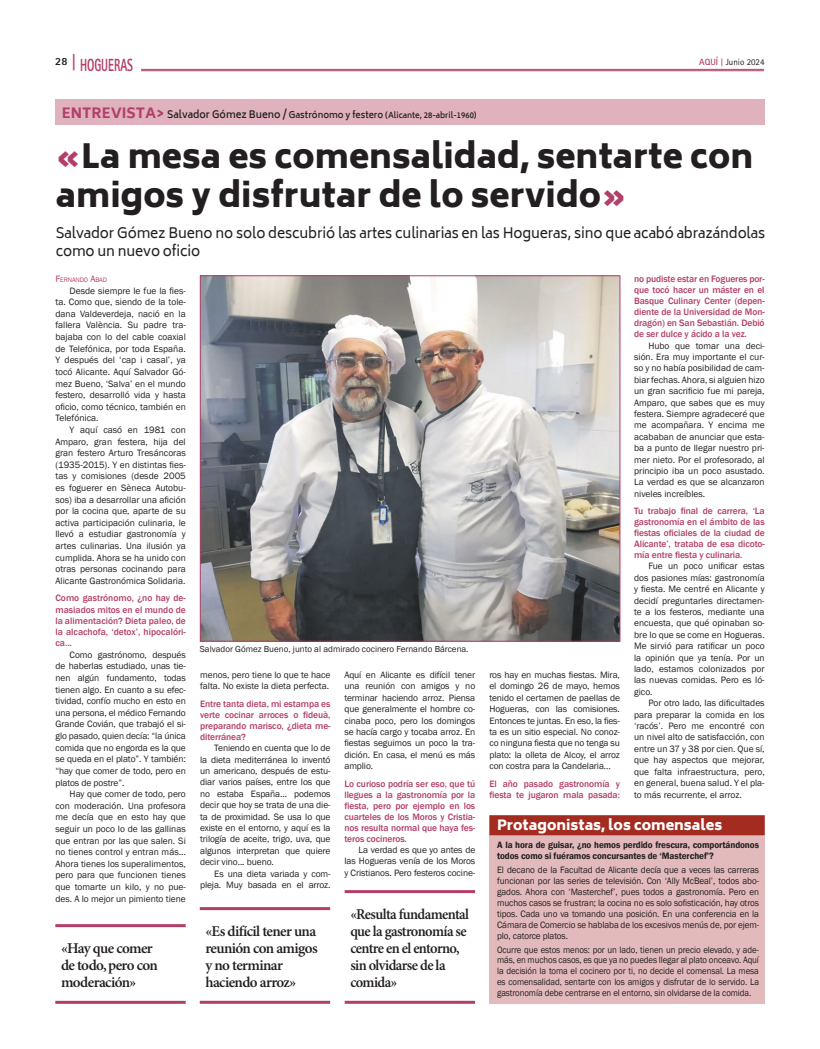
<style>
.page{position:relative;width:820px;height:1049px;background:#fff}
.page>*{position:absolute;margin:0;border:0;box-sizing:border-box;transform-origin:0 0}
.t1{font:900 33px/39.6px "Biryani";color:#231f20}
.t2{font:800 17.6px "Rotis Sans Serif Std";color:#b23f6a;scale:.64 1}
.t3{font:600 15px/17px "Minion Pro";letter-spacing:-.04em;color:#231f20}
.t4{font:600 15px/17px "Minion Pro";letter-spacing:-.04em;color:#231f20;scale:.96 1}
.t5{font:14px/18px "Biryani";letter-spacing:-.01em;color:#231f20}
.t6{font:900 14px "Biryani";color:#fff}
.t7{font:800 11px "Rotis Sans Serif Std";color:#231f20}
.t8{font:9.5px/11.4px "Franklin Gothic";letter-spacing:-.01em;color:#231f20;text-align:justify}
.t9{font:500 9.5px/11px "Franklin Gothic";letter-spacing:-.01em;color:#b23f6a;text-align:justify}
.t10{font:9.5px/11px "Franklin Gothic";letter-spacing:-.01em;color:#231f20;text-align:justify;scale:.96 1}
.t11{font:9.5px/11px "Franklin Gothic";letter-spacing:-.01em;color:#231f20;text-align:justify;scale:.93 1}
.t12{font:600 9.5px/11px "Franklin Gothic";letter-spacing:-.01em;color:#231f20;scale:.96 1}
.t13{font:9px "Franklin Gothic";color:#231f20}
.t14{font:9px "Rotis Sans Serif Std";color:#231f20}
.t15{font:600 8px "Biryani";color:#231f20}
.t16{font:6.7px "Franklin Gothic";letter-spacing:-.015em;color:#b23f6a}
.s1{font-size:18.2px}
.s2{font-weight:700;color:#b23f6a}
.s3{font-family:"Rotis Serif Std";font-weight:700;color:#b23f6a}
.s4{font-weight:800;font-size:14px;color:#b23f6a}
.s5{font-size:10px}
.s6{font-size:9px}
.s7{color:#b23f6a}
.s8{font-size:9.5px}
</style>
<div class="page">
<img style="left:202px;top:277px;width:416px;height:363px">
<div style="left:200px;top:275px;width:420px;height:367px;border:1px solid #b23f6a"></div>
<hr style="left:141px;top:69px;width:622px;height:1px;background:#b23f6a">
<hr style="left:141px;top:71px;width:622px;height:1px;background:#b23f6a">
<hr style="left:55px;top:924px;width:131px;height:3px;background:#b23f6a">
<hr style="left:55px;top:1001px;width:131px;height:3px;background:#b23f6a">
<hr style="left:200px;top:907px;width:130px;height:3px;background:#b23f6a">
<hr style="left:200px;top:1001px;width:130px;height:3px;background:#b23f6a">
<hr style="left:344px;top:890px;width:131px;height:3px;background:#b23f6a">
<hr style="left:344px;top:1001px;width:131px;height:3px;background:#b23f6a">
<div style="left:55px;top:99px;width:709px;height:26px;background:#dfb2bd"></div>
<div style="left:489px;top:815px;width:275px;height:188px;background:#e3babc"></div>
<div style="left:489px;top:815px;width:275px;height:20px;background:#a32b20"></div>
<h2 class="t2" style="left:72px;top:54px;width:97px"><span class="s1">|</span> HOGUERAS</h2>
<p class="t7" style="left:55px;top:54px;width:14px">28</p>
<p class="t14" style="left:699px;top:57px;width:67px"><span class="s2">AQUÍ</span> <span class="s3">|</span> Junio 2024</p>
<p class="t15" style="left:62px;top:110px;width:416px"><span class="s4">ENTREVISTA&gt;</span> <span class="s5">Salvador Gómez Bueno /</span> <span class="s6">Gastrónomo y festero</span> (Alicante, 28-abril-1960)</p>
<h1 class="t1" style="left:56px;top:137px;width:698px"><span class="s7">«</span>La mesa es comensalidad, sentarte con amigos y disfrutar de lo servido<span class="s7">»</span></h1>
<h3 class="t5" style="left:56px;top:224px;width:710px">Salvador Gómez Bueno no solo descubrió las artes culinarias en las Hogueras, sino que acabó abrazándolas como un nuevo oficio</h3>
<p class="t16" style="left:55px;top:276px;width:53px"><span class="s8">F</span>ERNANDO <span class="s8">A</span>BAD</p>
<p class="t8" style="left:55px;top:285px;width:132px;text-indent:14px">Desde siempre le fue la fies&shy;ta. Como que, siendo de la tole&shy;dana Valdeverdeja, nació en la fallera València. Su padre tra&shy;bajaba con lo del cable coaxial de Telefónica, por toda España.<br>Y después del ‘cap i casal’, ya tocó Alicante. Aquí Salvador Gó&shy;mez Bueno, ‘Salva’ en el mundo festero, desarrolló vida y hasta oficio, como técnico, también en Telefónica.</p>
<p class="t8" style="left:55px;top:424px;width:132px;text-indent:14px">Y aquí casó en 1981 con Amparo, gran festera, hija del gran festero Arturo Tresáncoras (1935-2015). Y en distintas fies&shy;tas y comisiones (desde 2005 es foguerer en Sèneca Autobu&shy;sos) iba a desarrollar una afición por la cocina que, aparte de su activa participación culinaria, le llevó a estudiar gastronomía y artes culinarias. Una ilusión ya cumplida. Ahora se ha unido con otras personas cocinando para Alicante Gastronómica Solidaria.</p>
<p class="t9" style="left:55px;top:593px;width:132px">Como gastrónomo, ¿no hay de&shy;masiados mitos en el mundo de la alimentación? Dieta paleo, de la alcachofa, ‘detox’, hipocalóri&shy;ca...</p>
<p class="t8" style="left:55px;top:649px;width:132px;text-indent:14px">Como gastrónomo, después de haberlas estudiado, unas tie&shy;nen algún fundamento, todas tienen algo. En cuanto a su efec&shy;tividad, confío mucho en esto en una persona, el médico Fernando Grande Covián, que trabajó el si&shy;glo pasado, quien decía: “la única comida que no engorda es la que se queda en el plato”. Y también: “hay que comer de todo, pero en platos de postre”.</p>
<p class="t8" style="left:55px;top:788px;width:132px;text-indent:14px">Hay que comer de todo, pero con moderación. Una profesora me decía que en esto hay que seguir un poco lo de las gallinas que entran por las que salen. Si no tienes control y entran más...<br>Ahora tienes los superalimentos, pero para que funcionen tienes que tomarte un kilo, y no pue&shy;des. A lo mejor un pimiento tiene</p>
<h3 class="t3" style="left:61px;top:940px;width:98px">«Hay que comer de todo, pero con moderación»</h3>
<p class="t13" style="left:200px;top:643px;width:270px">Salvador Gómez Bueno, junto al admirado cocinero Fernando Bárcena.</p>
<p class="t8" style="left:200px;top:669px;width:132px">menos, pero tiene lo que te hace falta. No existe la dieta perfecta.</p>
<p class="t9" style="left:200px;top:698px;width:132px">Entre tanta dieta, mi estampa es verte cocinar arroces o fideuà, preparando marisco, ¿dieta me&shy;diterránea?</p>
<p class="t8" style="left:200px;top:742px;width:132px;text-indent:14px">Teniendo en cuenta que lo de la dieta mediterránea lo inventó un americano, después de estu&shy;diar varios países, entre los que no estaba España... podemos decir que hoy se trata de una die&shy;ta de proximidad. Se usa lo que existe en el entorno, y aquí es la trilogía de aceite, trigo, uva, que algunos interpretan que quiere decir vino... bueno.</p>
<p class="t8" style="left:200px;top:868px;width:132px;text-align:right">Es una dieta variada y com&shy;pleja. Muy basada en el arroz.</p>
<h3 class="t3" style="left:205px;top:923px;width:114px">«Es difícil tener una reunión con amigos y no terminar haciendo arroz»</h3>
<p class="t8" style="left:344px;top:669px;width:132px">Aquí en Alicante es difícil tener una reunión con amigos y no terminar haciendo arroz. Piensa que generalmente el hombre co&shy;cinaba poco, pero los domingos se hacía cargo y tocaba arroz. En fiestas seguimos un poco la tra&shy;dición. En casa, el menú es más amplio.</p>
<p class="t9" style="left:344px;top:778px;width:132px">Lo curioso podría ser eso, que tú llegues a la gastronomía por la fiesta, pero por ejemplo en los cuarteles de los Moros y Cristia&shy;nos resulta normal que haya fes&shy;teros cocineros.</p>
<p class="t8" style="left:344px;top:844px;width:132px;text-indent:14px">La verdad es que yo antes de las Hogueras venía de los Moros y Cristianos. Pero festeros cocine-</p>
<h3 class="t4" style="left:350px;top:906px;width:125px">«Resulta fundamental que la gastronomía se centre en el entorno, sin olvidarse de la comida»</h3>
<p class="t8" style="left:489px;top:669px;width:132px">ros hay en muchas fiestas. Mira, el domingo 26 de mayo, hemos tenido el certamen de paellas de Hogueras, con las comisiones.<br>Entonces te juntas. En eso, la fies&shy;ta es un sitio especial. No conoz&shy;co ninguna fiesta que no tenga su plato: la olleta de Alcoy, el arroz con costra para la Candelaria…</p>
<p class="t9" style="left:489px;top:778px;width:132px">El año pasado gastronomía y fiesta te jugaron mala pasada:</p>
<p class="t9" style="left:634px;top:274px;width:132px">no pudiste estar en Fogueres por&shy;que tocó hacer un máster en el Basque Culinary Center (depen&shy;diente de la Universidad de Mon&shy;dragón) en San Sebastián. Debió de ser dulce y ácido a la vez.</p>
<p class="t8" style="left:634px;top:340px;width:132px;text-indent:14px">Hubo que tomar una deci&shy;sión. Era muy importante el cur&shy;so y no había posibilidad de cam&shy;biar fechas. Ahora, si alguien hizo un gran sacrificio fue mi pareja, Amparo, que sabes que es muy festera. Siempre agradeceré que me acompañara. Y encima me acababan de anunciar que esta&shy;ba a punto de llegar nuestro pri&shy;mer nieto. Por el profesorado, al principio iba un poco asustado.<br>La verdad es que se alcanzaron niveles increíbles.</p>
<p class="t9" style="left:634px;top:505px;width:132px">Tu trabajo final de carrera, ‘La gastronomía en el ámbito de las fiestas oficiales de la ciudad de Alicante’, trataba de esa dicoto&shy;mía entre fiesta y culinaria.</p>
<p class="t8" style="left:634px;top:561px;width:132px;text-indent:14px">Fue un poco unificar estas dos pasiones mías: gastronomía y fiesta. Me centré en Alicante y decidí preguntarles directamen&shy;te a los festeros, mediante una encuesta, que qué opinaban so&shy;bre lo que se come en Hogueras.<br>Me sirvió para ratificar un poco la opinión que ya tenía. Por un lado, estamos colonizados por las nuevas comidas. Pero es ló&shy;gico.</p>
<p class="t8" style="left:634px;top:698px;width:132px;text-indent:14px">Por otro lado, las dificultades para preparar la comida en los ‘racós’. Pero me encontré con un nivel alto de satisfacción, con entre un 37 y 38 por cien. Que sí, que hay aspectos que mejorar, que falta infraestructura, pero, en general, buena salud. Y el pla&shy;to más recurrente, el arroz.</p>
<h3 class="t6" style="left:497px;top:817px;width:226px">Protagonistas, los comensales</h3>
<p class="t12" style="left:497px;top:839px;width:274px">A la hora de guisar, ¿no hemos perdido frescura, comportándonos todos como si fuéramos concursantes de ‘Masterchef’?</p>
<p class="t10" style="left:497px;top:864px;width:274px">El decano de la Facultad de Alicante decía que a veces las carreras funcionan por las series de televisión. Con ‘Ally McBeal’, todos abo&shy;gados. Ahora con ‘Masterchef’, pues todos a gastronomía. Pero en muchos casos se frustran; la cocina no es solo sofisticación, hay otros tipos. Cada uno va tomando una posición. En una conferencia en la Cámara de Comercio se hablaba de los excesivos menús de, por ejem&shy;plo, catorce platos.</p>
<p class="t11" style="left:497px;top:944px;width:283px">Ocurre que estos menos: por un lado, tienen un precio elevado, y ade&shy;más, en muchos casos, es que ya no puedes llegar al plato onceavo. Aquí la decisión la toma el cocinero por ti, no decide el comensal. La mesa es comensalidad, sentarte con los amigos y disfrutar de lo servido. La gastronomía debe centrarse en el entorno, sin olvidarse de la comida.</p>
</div>
